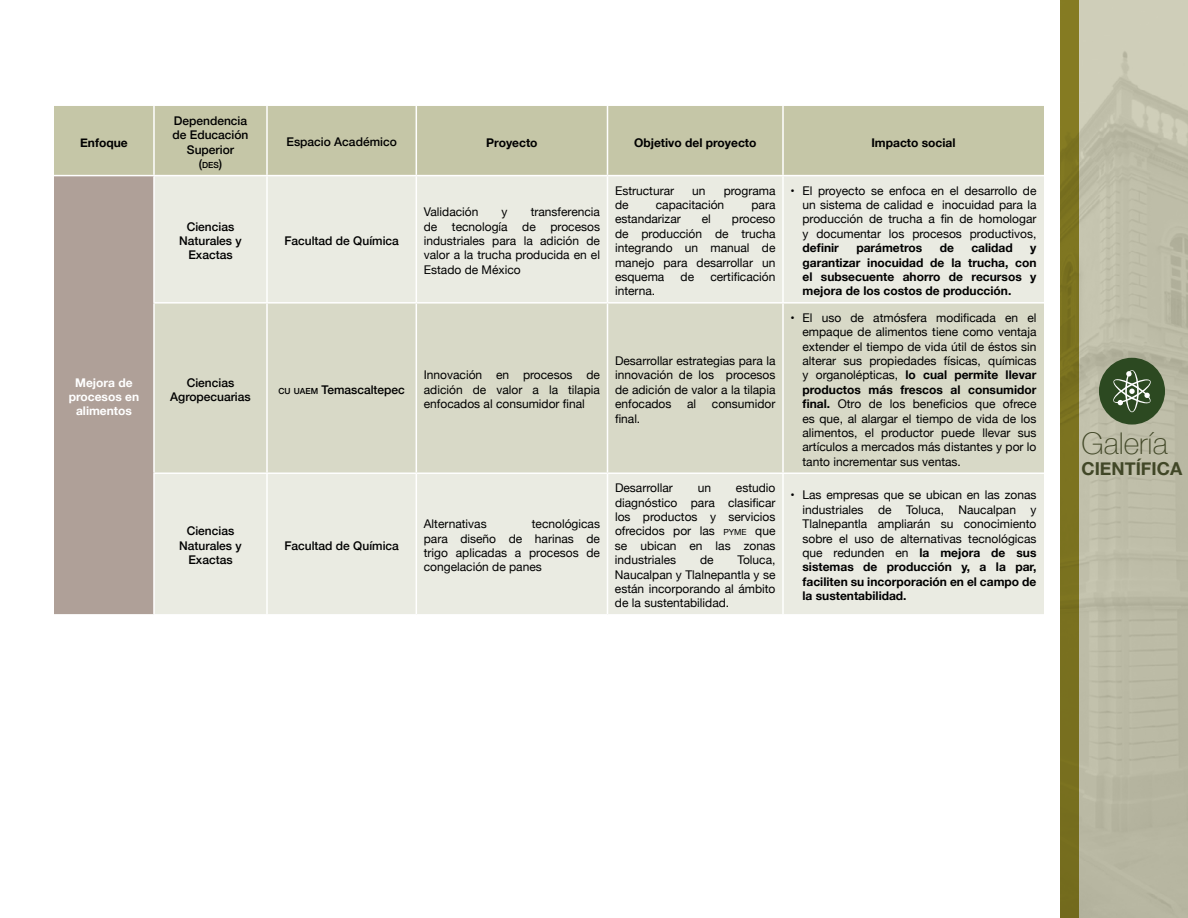
<style>
.page{position:relative;width:1188px;height:918px;background:#fff}
.page>*{position:absolute;margin:0;border:0;box-sizing:border-box;transform-origin:0 0}
.t1{font:100 30px "Helvetica Neue";color:#414727}
.t2{font:700 17.85px "Helvetica Neue";color:#414727}
.t3{font:12px/14.4px "Helvetica Neue";color:#000;text-align:justify}
.t4{font:500 12px/14.4px "Helvetica Neue";color:#000;text-align:center}
.t5{font:700 12px/14.4px "Helvetica Neue";color:#000;text-align:justify}
.t6{font:700 12px/14.4px "Helvetica Neue";color:#fff;text-align:center}
.t7{font:500 8.4px "Helvetica Neue";color:#000}
.s1{font-size:12px}
.s2{font-size:8.4px}
.s3{font-weight:700}
</style>
<div class="page">
<img style="left:1079px;top:0;width:109px;height:918px">
<div style="left:1099px;top:358px;width:66px;height:67px;background:#2c4921;border-radius:50%"></div>
<svg style="left:1113px;top:370px;width:38px;height:42px"></svg>
<div style="left:1060px;top:0;width:19px;height:918px;background:#7a721f"></div>
<div style="left:54px;top:106px;width:990px;height:69px;background:#c5c6a7"></div>
<div style="left:54px;top:176px;width:100px;height:439px;background:#afa098"></div>
<div style="left:155px;top:176px;width:889px;height:438px;background:#eaebe2"></div>
<div style="left:155px;top:304px;width:889px;height:168px;background:#d8d9c7"></div>
<hr style="left:153px;top:302px;width:114px;height:2px;background:#fff">
<hr style="left:267px;top:302px;width:149px;height:2px;background:#fff">
<hr style="left:416px;top:302px;width:192px;height:2px;background:#fff">
<hr style="left:608px;top:302px;width:175px;height:2px;background:#fff">
<hr style="left:783px;top:302px;width:261px;height:2px;background:#fff">
<hr style="left:153px;top:472px;width:114px;height:2px;background:#fff">
<hr style="left:267px;top:472px;width:149px;height:2px;background:#fff">
<hr style="left:416px;top:472px;width:192px;height:2px;background:#fff">
<hr style="left:608px;top:472px;width:175px;height:2px;background:#fff">
<hr style="left:783px;top:472px;width:261px;height:2px;background:#fff">
<hr style="left:54px;top:614px;width:100px;height:2px;background:#fff">
<hr style="left:153px;top:176px;width:2px;height:126px;background:#fff">
<hr style="left:266px;top:176px;width:2px;height:126px;background:#fff">
<hr style="left:416px;top:176px;width:1px;height:126px;background:#fff">
<hr style="left:607px;top:176px;width:1px;height:126px;background:#fff">
<hr style="left:782px;top:176px;width:2px;height:126px;background:#fff">
<hr style="left:153px;top:304px;width:2px;height:168px;background:#fff">
<hr style="left:266px;top:304px;width:2px;height:168px;background:#fff">
<hr style="left:416px;top:304px;width:1px;height:168px;background:#fff">
<hr style="left:607px;top:304px;width:1px;height:168px;background:#fff">
<hr style="left:782px;top:304px;width:2px;height:168px;background:#fff">
<hr style="left:153px;top:474px;width:2px;height:140px;background:#fff">
<hr style="left:266px;top:474px;width:2px;height:140px;background:#fff">
<hr style="left:416px;top:474px;width:1px;height:140px;background:#fff">
<hr style="left:607px;top:474px;width:1px;height:140px;background:#fff">
<hr style="left:782px;top:474px;width:2px;height:140px;background:#fff">
<hr style="left:153px;top:106px;width:2px;height:69px;background:#fff">
<hr style="left:266px;top:106px;width:2px;height:69px;background:#fff">
<hr style="left:416px;top:106px;width:1px;height:69px;background:#fff">
<hr style="left:607px;top:106px;width:1px;height:69px;background:#fff">
<hr style="left:782px;top:106px;width:2px;height:69px;background:#fff">
<p class="t5" style="left:80px;top:135px;width:49px">Enfoque</p>
<p class="t6" style="left:69px;top:376px;width:72px">Mejora de procesos en alimentos</p>
<p class="t4" style="left:172px;top:113px;width:78px">Dependencia de Educación<br>Superior</p>
<p class="t7" style="left:199px;top:158px;width:25px"><span class="s1">(</span>DES<span class="s1">)</span></p>
<p class="t4" style="left:179px;top:219px;width:64px">Ciencias<br>Naturales y<br>Exactas</p>
<p class="t4" style="left:287px;top:135px;width:112px">Espacio Académico</p>
<p class="t5" style="left:486px;top:135px;width:53px">Proyecto</p>
<p class="t5" style="left:634px;top:135px;width:124px">Objetivo del proyecto</p>
<p class="t5" style="left:871px;top:135px;width:86px">Impacto social</p>
<p class="t4" style="left:284px;top:233px;width:116px">Facultad de Química</p>
<p class="t3" style="left:424px;top:205px;width:56px">Validación</p>
<p class="t3" style="left:502px;top:205px;width:7px">y</p>
<p class="t3" style="left:424px;top:205px;width:178px;text-indent:107px">transferencia de tecnología de procesos industriales para la adición de valor a la trucha producida en el Estado de México</p>
<p class="t3" style="left:615px;top:184px;width:61px">Estructurar</p>
<p class="t3" style="left:692px;top:184px;width:15px">un</p>
<p class="t3" style="left:724px;top:184px;width:53px">programa</p>
<p class="t3" style="left:615px;top:198px;width:15px">de</p>
<p class="t3" style="left:656px;top:198px;width:70px">capacitación</p>
<p class="t3" style="left:752px;top:198px;width:26px">para</p>
<p class="t3" style="left:615px;top:213px;width:67px">estandarizar</p>
<p class="t3" style="left:702px;top:213px;width:11px">el</p>
<p class="t3" style="left:615px;top:213px;width:162px;text-indent:117px">proceso de producción de trucha integrando un manual de manejo para desarrollar un esquema</p>
<p class="t3" style="left:681px;top:270px;width:15px">de</p>
<p class="t3" style="left:710px;top:270px;width:67px">certificación</p>
<p class="t3" style="left:615px;top:285px;width:42px">interna.</p>
<p class="t3" style="left:803px;top:184px;width:236px;text-indent:-12px">• El proyecto se enfoca en el desarrollo de un sistema de calidad e inocuidad para la producción de trucha a fin de homologar y documentar los procesos productivos,</p>
<p class="t5" style="left:803px;top:241px;width:38px">definir</p>
<p class="t5" style="left:856px;top:241px;width:67px">parámetros</p>
<p class="t5" style="left:940px;top:241px;width:16px">de</p>
<p class="t5" style="left:971px;top:241px;width:43px">calidad</p>
<p class="t5" style="left:803px;top:241px;width:236px;text-indent:228px">y garantizar inocuidad de la trucha, con el subsecuente ahorro de recursos y mejora de los costos de producción.</p>
<p class="t4" style="left:170px;top:375px;width:82px">Ciencias<br>Agropecuarias</p>
<p class="t4" style="left:278px;top:382px;width:128px"><span class="s2">CU UAEM</span> Temascaltepec</p>
<p class="t4" style="left:179px;top:523px;width:64px">Ciencias<br>Naturales y<br>Exactas</p>
<p class="t4" style="left:284px;top:538px;width:116px">Facultad de Química</p>
<p class="t3" style="left:424px;top:369px;width:178px">Innovación en procesos de adición de valor a la tilapia enfocados al consumidor final</p>
<p class="t3" style="left:615px;top:354px;width:162px">Desarrollar estrategias para la innovación de los procesos de adición de valor a la tilapia enfocados</p>
<p class="t3" style="left:687px;top:397px;width:11px">al</p>
<p class="t3" style="left:712px;top:397px;width:65px">consumidor</p>
<p class="t3" style="left:615px;top:412px;width:27px">final.</p>
<p class="t3" style="left:424px;top:517px;width:178px;text-indent:108px">tecnológicas para diseño de harinas de trigo aplicadas a procesos de congelación de panes</p>
<p class="t3" style="left:424px;top:517px;width:64px">Alternativas</p>
<p class="t3" style="left:615px;top:481px;width:162px;text-indent:121px">estudio diagnóstico para clasificar los productos y servicios ofrecidos por las <span class="s2">pyme</span> que se ubican en las zonas industriales</p>
<p class="t3" style="left:615px;top:481px;width:59px">Desarrollar</p>
<p class="t3" style="left:698px;top:481px;width:15px">un</p>
<p class="t3" style="left:615px;top:553px;width:162px;text-indent:123px">Toluca, Naucalpan y Tlalnepantla y se están incorporando al ámbito de la sustentabilidad.</p>
<p class="t3" style="left:700px;top:553px;width:15px">de</p>
<p class="t3" style="left:803px;top:311px;width:236px;text-indent:-12px">• El uso de atmósfera modificada en el empaque de alimentos tiene como ventaja extender el tiempo de vida útil de éstos sin alterar sus propiedades físicas, químicas y organolépticas, <span class="s3">lo cual permite llevar productos más frescos al consumidor final.</span> Otro de los beneficios que ofrece es que, al alargar el tiempo de vida de los alimentos, el productor puede llevar sus artículos a mercados más distantes y por lo tanto incrementar sus ventas.</p>
<p class="t3" style="left:802px;top:489px;width:236px;text-indent:-12px">• Las empresas que se ubican en las zonas industriales de Toluca, Naucalpan y Tlalnepantla ampliarán su conocimiento sobre el uso de alternativas tecnológicas que redunden en <span class="s3">la mejora de sus sistemas de producción y, a la par, faciliten su incorporación en el campo de la sustentabilidad.</span></p>
<h1 class="t1" style="left:1081px;top:420px;width:88px">Galería</h1>
<h2 class="t2" style="left:1081px;top:455px;width:102px">CIENTÍFICA</h2>
</div>
